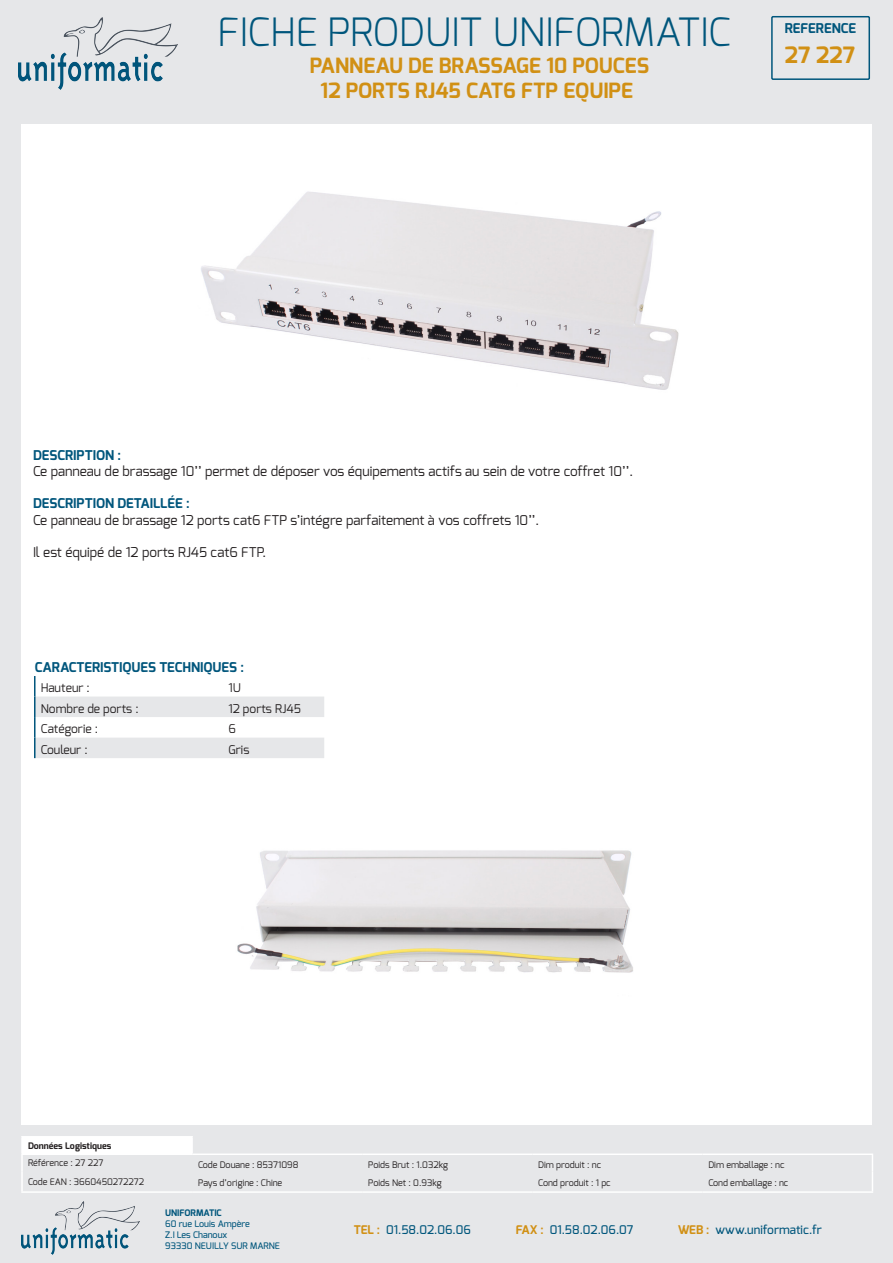
<style>
.page{position:relative;width:893px;height:1263px;background:#e6e7e9}
.page>*{position:absolute;margin:0;border:0;box-sizing:border-box;transform-origin:0 0}
.t1{font:300 39px "Exo";color:#00567c}
.t2{font:700 22.5px "Exo";color:#d19014}
.t3{font:700 21px "Exo";color:#d19014}
.t4{font:13.5px "Exo";color:#231f20}
.t5{font:700 13.5px "Exo";color:#00567c}
.t6{font:12px "Exo";color:#231f20}
.t7{font:500 12px "Exo";color:#00567c}
.t8{font:9px "Exo";color:#231f20}
.t9{font:500 9px "Exo";color:#00567c}
.t10{font:700 9px "Exo";color:#231f20}
.t11{font:700 9px "Exo";color:#00567c}
.s1{font-weight:700;color:#d19014}
</style>
<div class="page">
<div style="left:21px;top:124px;width:851px;height:1001px;background:#fff"></div>
<img style="left:21px;top:1201px;width:118px;height:53px">
<svg style="left:36px;top:696px;width:288px;height:62px"></svg>
<hr style="left:34px;top:676px;width:2px;height:20px;background:#00567c">
<hr style="left:34px;top:696px;width:2px;height:21px;background:#00567c">
<hr style="left:34px;top:717px;width:2px;height:21px;background:#00567c">
<hr style="left:34px;top:738px;width:2px;height:20px;background:#00567c">
<img style="left:18px;top:17px;width:160px;height:73px">
<div style="left:23px;top:1137px;width:168px;height:16px;background:#fff"></div>
<hr style="left:192px;top:1153px;width:170px;height:2px;background:#fff">
<hr style="left:362px;top:1153px;width:170px;height:2px;background:#fff">
<hr style="left:532px;top:1153px;width:170px;height:2px;background:#fff">
<hr style="left:702px;top:1153px;width:171px;height:2px;background:#fff">
<svg style="left:872px;top:1155px;width:1px;height:36px"></svg>
<hr style="left:21px;top:1191px;width:171px;height:2px;background:#fff">
<hr style="left:192px;top:1191px;width:170px;height:2px;background:#fff">
<hr style="left:362px;top:1191px;width:170px;height:2px;background:#fff">
<hr style="left:532px;top:1191px;width:170px;height:2px;background:#fff">
<hr style="left:702px;top:1191px;width:171px;height:2px;background:#fff">
<hr style="left:21px;top:1136px;width:172px;height:1px;background:#fff">
<svg style="left:21px;top:1137px;width:2px;height:54px"></svg>
<svg style="left:191px;top:1137px;width:2px;height:16px"></svg>
<hr style="left:21px;top:1153px;width:171px;height:2px;background:#fff">
<svg style="left:771px;top:16px;width:100px;height:64px"></svg>
<img style="left:201px;top:191px;width:478px;height:199px">
<img style="left:237px;top:850px;width:396px;height:123px">
<p class="t1" style="left:217px;top:7px;width:515px">FICHE PRODUIT UNIFORMATIC</p>
<p class="t3" style="left:310px;top:52px;width:341px">PANNEAU DE BRASSAGE 10 POUCES</p>
<p class="t3" style="left:321px;top:77px;width:314px">12 PORTS RJ45 CAT6 FTP EQUIPE</p>
<p class="t5" style="left:785px;top:20px;width:73px">REFERENCE</p>
<p class="t2" style="left:785px;top:40px;width:72px">27 227</p>
<p class="t5" style="left:33px;top:446px;width:90px">DESCRIPTION :</p>
<p class="t4" style="left:33px;top:462px;width:602px">Ce panneau de brassage 10’’ permet de déposer vos équipements actifs au sein de votre coffret 10’’.</p>
<p class="t5" style="left:33px;top:495px;width:158px">DESCRIPTION DETAILLÉE :</p>
<p class="t4" style="left:33px;top:511px;width:508px">Ce panneau de brassage 12 ports cat6 FTP s’intégre parfaitement à vos coffrets 10’’.</p>
<p class="t4" style="left:33px;top:543px;width:234px">Il est équipé de 12 ports RJ45 cat6 FTP.</p>
<p class="t5" style="left:35px;top:658px;width:211px">CARACTERISTIQUES TECHNIQUES :</p>
<p class="t6" style="left:41px;top:680px;width:51px">Hauteur :</p>
<p class="t6" style="left:228px;top:680px;width:14px">1U</p>
<p class="t6" style="left:41px;top:701px;width:99px">Nombre de ports :</p>
<p class="t6" style="left:228px;top:701px;width:74px">12 ports RJ45</p>
<p class="t6" style="left:41px;top:721px;width:59px">Catégorie :</p>
<p class="t6" style="left:228px;top:721px;width:9px">6</p>
<p class="t6" style="left:41px;top:742px;width:48px">Couleur :</p>
<p class="t6" style="left:228px;top:742px;width:22px">Gris</p>
<p class="t10" style="left:28px;top:1140px;width:85px">Données Logistiques</p>
<p class="t8" style="left:28px;top:1157px;width:77px">Référence : 27 227</p>
<p class="t8" style="left:198px;top:1158px;width:102px">Code Douane : 85371098</p>
<p class="t8" style="left:368px;top:1158px;width:81px">Poids Brut : 1.032kg</p>
<p class="t8" style="left:538px;top:1158px;width:64px">Dim produit : nc</p>
<p class="t8" style="left:708px;top:1158px;width:78px">Dim emballage : nc</p>
<p class="t8" style="left:28px;top:1176px;width:118px">Code EAN : 3660450272272</p>
<p class="t8" style="left:198px;top:1177px;width:86px">Pays d’origine : Chine</p>
<p class="t8" style="left:368px;top:1177px;width:75px">Poids Net : 0.93kg</p>
<p class="t8" style="left:538px;top:1177px;width:74px">Cond produit : 1 pc</p>
<p class="t8" style="left:708px;top:1177px;width:82px">Cond emballage : nc</p>
<p class="t7" style="left:354px;top:1222px;width:119px"><span class="s1">TEL :</span> 01.58.02.06.06</p>
<p class="t7" style="left:516px;top:1222px;width:119px"><span class="s1">FAX :</span> 01.58.02.06.07</p>
<p class="t7" style="left:678px;top:1222px;width:145px"><span class="s1">WEB :</span> www.uniformatic.fr</p>
<p class="t11" style="left:165px;top:1207px;width:58px">UNIFORMATIC</p>
<p class="t9" style="left:165px;top:1218px;width:86px">60 rue Louis Ampère</p>
<p class="t9" style="left:165px;top:1229px;width:64px">Z.I Les Chanoux</p>
<p class="t9" style="left:165px;top:1239px;width:116px">93330 NEUILLY SUR MARNE</p>
</div>
